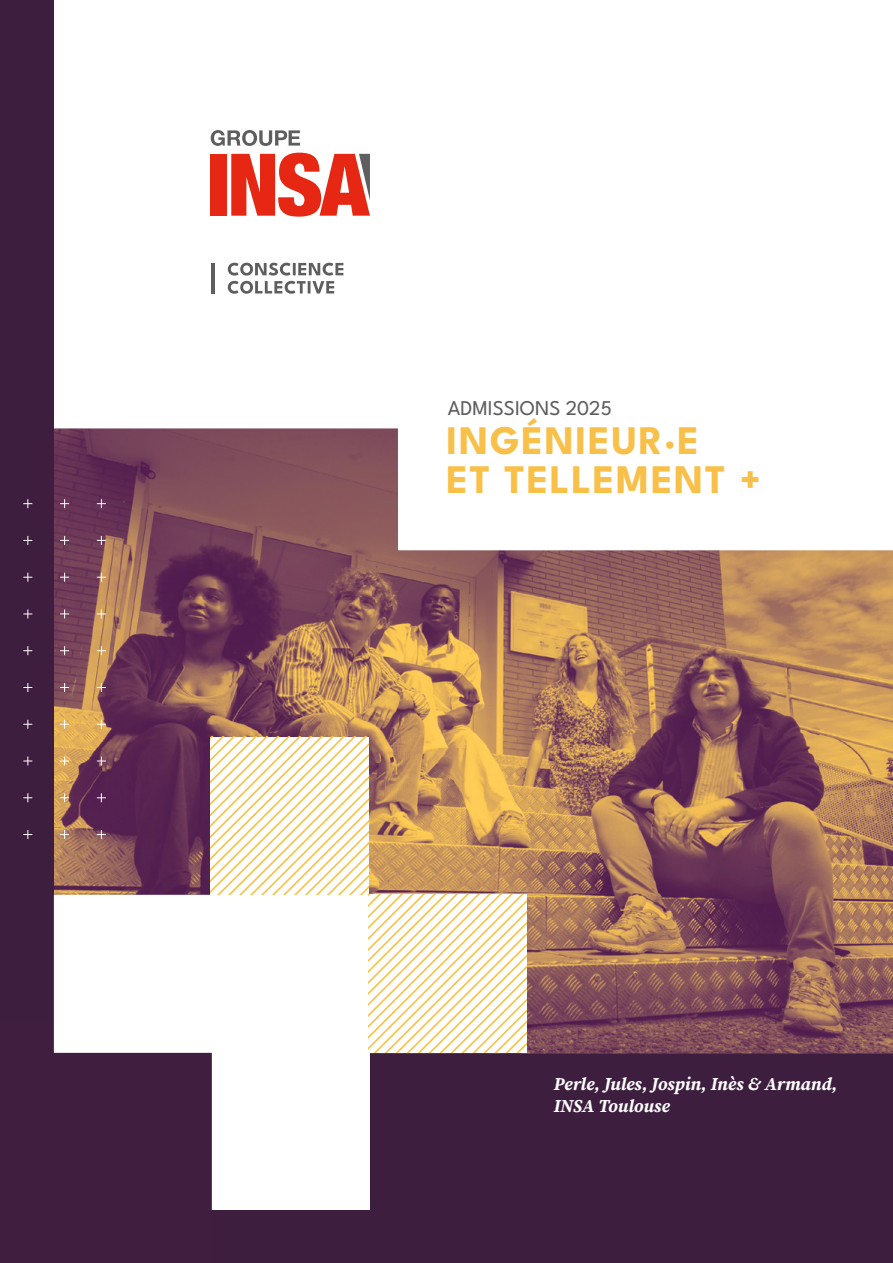
<style>
.page{position:relative;width:893px;height:1263px;background:#fff}
.page>*{position:absolute;margin:0;border:0;box-sizing:border-box;transform-origin:0 0}
.t1{font:700 40.5px/39px "League Spartan";letter-spacing:.04em;color:#f8c048}
.t2{font:21px "League Spartan";color:#5f5e5e}
.t3{font:italic 18px/21.6px "Source Serif 4 Variable";letter-spacing:-.005em;color:#fff}
</style>
<div class="page">
<div style="left:0;top:583px;width:893px;height:680px;background:#3e1e3f"></div>
<img style="left:54px;top:428px;width:839px;height:625px">
<div style="left:0;top:0;width:54px;height:1132px;background:#3e1e3f"></div>
<svg style="left:23px;top:499px;width:9px;height:9px"></svg>
<svg style="left:60px;top:499px;width:9px;height:9px"></svg>
<svg style="left:97px;top:499px;width:9px;height:9px"></svg>
<svg style="left:23px;top:536px;width:9px;height:9px"></svg>
<svg style="left:60px;top:536px;width:9px;height:9px"></svg>
<svg style="left:97px;top:536px;width:9px;height:9px"></svg>
<svg style="left:23px;top:573px;width:9px;height:9px"></svg>
<svg style="left:60px;top:573px;width:9px;height:9px"></svg>
<svg style="left:97px;top:573px;width:9px;height:9px"></svg>
<svg style="left:23px;top:609px;width:9px;height:9px"></svg>
<svg style="left:60px;top:609px;width:9px;height:9px"></svg>
<svg style="left:97px;top:609px;width:9px;height:9px"></svg>
<svg style="left:23px;top:646px;width:9px;height:9px"></svg>
<svg style="left:60px;top:646px;width:9px;height:9px"></svg>
<svg style="left:97px;top:646px;width:9px;height:9px"></svg>
<svg style="left:23px;top:683px;width:9px;height:9px"></svg>
<svg style="left:60px;top:683px;width:9px;height:9px"></svg>
<svg style="left:97px;top:683px;width:9px;height:9px"></svg>
<svg style="left:23px;top:720px;width:9px;height:9px"></svg>
<svg style="left:60px;top:720px;width:9px;height:9px"></svg>
<svg style="left:97px;top:720px;width:9px;height:9px"></svg>
<svg style="left:23px;top:756px;width:9px;height:9px"></svg>
<svg style="left:60px;top:756px;width:9px;height:9px"></svg>
<svg style="left:97px;top:756px;width:9px;height:9px"></svg>
<svg style="left:23px;top:793px;width:9px;height:9px"></svg>
<svg style="left:60px;top:793px;width:9px;height:9px"></svg>
<svg style="left:97px;top:793px;width:9px;height:9px"></svg>
<svg style="left:23px;top:830px;width:9px;height:9px"></svg>
<svg style="left:60px;top:830px;width:9px;height:9px"></svg>
<svg style="left:97px;top:830px;width:9px;height:9px"></svg>
<svg style="left:54px;top:895px;width:316px;height:315px;fill:#fff"></svg>
<svg style="left:211px;top:737px;width:316px;height:316px;background:#f1dfc3"></svg>
<svg style="left:228px;top:263px;width:115px;height:31px"></svg>
<div style="left:211px;top:154px;width:16px;height:62px;background:#e52713"></div>
<svg style="left:231px;top:153px;width:139px;height:64px"></svg>
<svg style="left:211px;top:130px;width:89px;height:16px"></svg>
<hr style="left:211px;top:263px;width:4px;height:31px;background:#5f5e5e">
<p class="t2" style="left:448px;top:392px;width:165px">ADMISSIONS 2025</p>
<h1 class="t1" style="left:447px;top:417px;width:316px">INGÉNIEUR·E<br>ET TELLEMENT +</h1>
<p class="t3" style="left:554px;top:1073px;width:285px">Perle, Jules, Jospin, Inès &amp; Armand,<br>INSA Toulouse</p>
</div>
